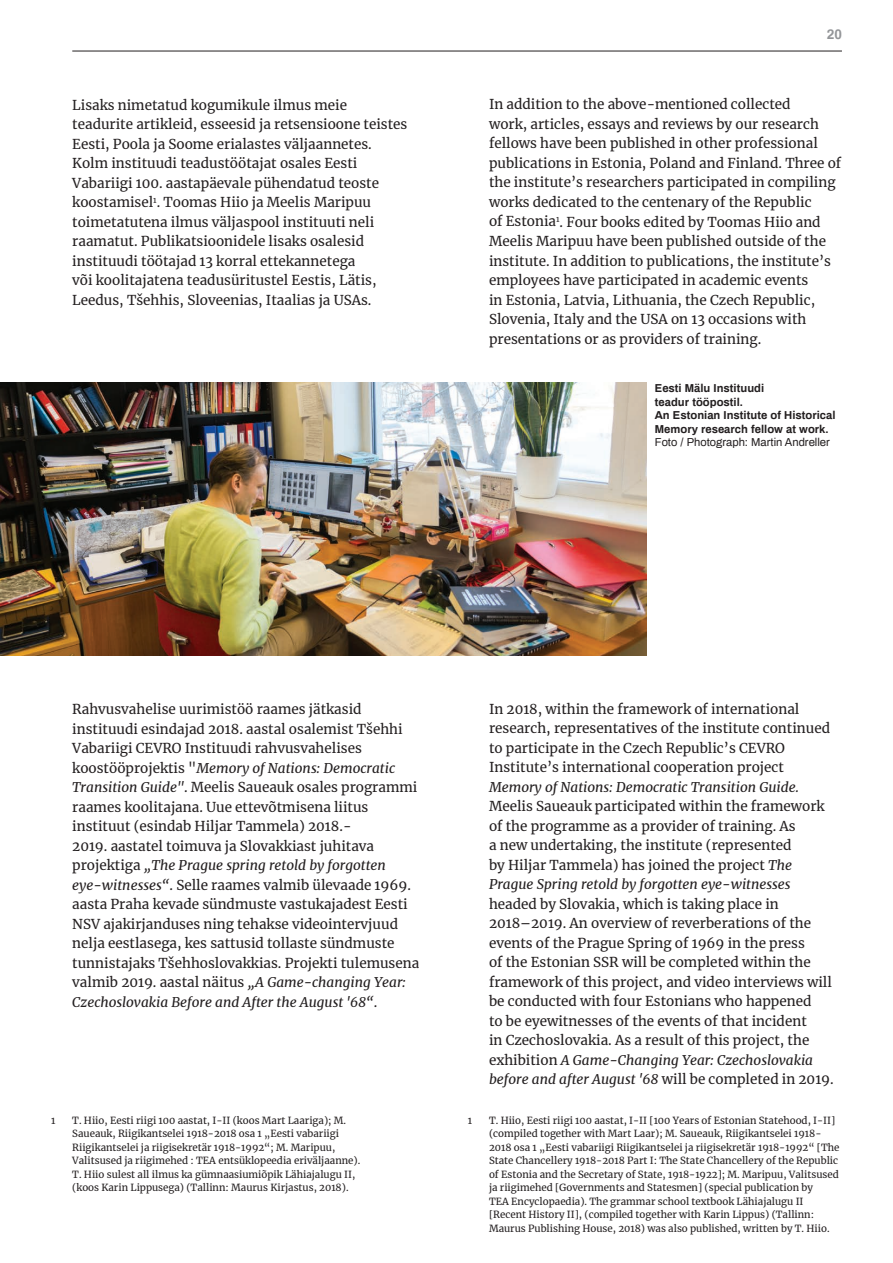
<style>
.page{position:relative;width:893px;height:1263px;background:#fff}
.page>*{position:absolute;margin:0;border:0;box-sizing:border-box;transform-origin:0 0}
.t1{font:13.5px/19.5px "Merriweather";color:#231f20}
.t2{font:italic 13.5px "Merriweather";color:#231f20}
.t3{font:700 13.5px "Archivo";color:#939598}
.t4{font:700 11.25px/13.5px "Archivo";color:#231f20}
.t5{font:11.25px "Archivo";color:#231f20}
.t6{font:9.75px/13.5px "Merriweather";color:#231f20}
.s1{font-style:italic}
</style>
<div class="page">
<hr style="left:72px;top:51px;width:770px;height:1px;background:#231f20">
<img style="left:0;top:383px;width:646px;height:273px">
<p class="t1" style="left:72px;top:94px;width:337px">Lisaks nimetatud kogumikule ilmus meie teadurite artikleid, esseesid ja retsensioone teistes Eesti, Poola ja Soome erialastes väljaannetes.<br>Kolm instituudi teadustöötajat osales Eesti Vabariigi 100. aastapäevale pühendatud teoste koostamisel<sup>1</sup>. Toomas Hiio ja Meelis Maripuu toimetatutena ilmus väljaspool instituuti neli raamatut. Publikatsioonidele lisaks osalesid instituudi töötajad 13 korral ettekannetega<br>või koolitajatena teadusüritustel Eestis, Lätis, Leedus, Tšehhis, Sloveenias, Itaalias ja USAs.</p>
<p class="t3" style="left:827px;top:25px;width:17px">20</p>
<p class="t1" style="left:489px;top:94px;width:354px">In addition to the above-mentioned collected<br>work, articles, essays and reviews by our research fellows have been published in other professional publications in Estonia, Poland and Finland. Three of the institute’s researchers participated in compiling works dedicated to the centenary of the Republic<br>of Estonia<sup>1</sup>. Four books edited by Toomas Hiio and Meelis Maripuu have been published outside of the institute. In addition to publications, the institute’s employees have participated in academic events<br>in Estonia, Latvia, Lithuania, the Czech Republic, Slovenia, Italy and the USA on 13 occasions with presentations or as providers of training.</p>
<p class="t4" style="left:655px;top:382px;width:182px">Eesti Mälu Instituudi<br>teadur tööpostil.<br>An Estonian Institute of Historical<br>Memory research fellow at work.</p>
<p class="t5" style="left:655px;top:435px;width:177px">Foto / Photograph: Martin Andreller</p>
<p class="t1" style="left:72px;top:699px;width:349px">Rahvusvahelise uurimistöö raames jätkasid instituudi esindajad 2018. aastal osalemist Tšehhi Vabariigi CEVRO Instituudi rahvusvahelises koostööprojektis "<span class="s1">Memory of Nations: Democratic Transition Guide"</span>. Meelis Saueauk osales programmi raames koolitajana. Uue ettevõtmisena liitus instituut (esindab Hiljar Tammela) 2018.-<br>2019. aastatel toimuva ja Slovakkiast juhitava projektiga <span class="s1">„The Prague spring retold by forgotten eye-witnesses“</span>. Selle raames valmib ülevaade 1969. aasta Praha kevade sündmuste vastukajadest Eesti NSV ajakirjanduses ning tehakse videointervjuud nelja eestlasega, kes sattusid tollaste sündmuste tunnistajaks Tšehhoslovakkias. Projekti tulemusena valmib 2019. aastal näitus <span class="s1">„A Game-changing Year:<br>Czechoslovakia Before and After the August '68“</span>.</p>
<p class="t1" style="left:489px;top:699px;width:343px">In 2018, within the framework of international research, representatives of the institute continued to participate in the Czech Republic’s CEVRO Institute’s international cooperation project</p>
<p class="t2" style="left:489px;top:778px;width:311px">Memory of Nations: Democratic Transition Guide.</p>
<p class="t1" style="left:489px;top:796px;width:337px">Meelis Saueauk participated within the framework of the programme as a provider of training. As<br>a new undertaking, the institute (represented<br>by Hiljar Tammela) has joined the project <span class="s1">The Prague Spring retold by forgotten eye-witnesses</span></p>
<p class="t1" style="left:489px;top:894px;width:346px">headed by Slovakia, which is taking place in 2018–2019. An overview of reverberations of the events of the Prague Spring of 1969 in the press<br>of the Estonian SSR will be completed within the framework of this project, and video interviews will be conducted with four Estonians who happened<br>to be eyewitnesses of the events of that incident<br>in Czechoslovakia. As a result of this project, the exhibition <span class="s1">A Game-Changing Year: Czechoslovakia before and after August '68</span> will be completed in 2019.</p>
<p class="t6" style="left:51px;top:1113px;width:6px">1</p>
<p class="t6" style="left:72px;top:1113px;width:290px">T. Hiio, Eesti riigi 100 aastat, I-II (koos Mart Laariga); M.<br>Saueauk, Riigikantselei 1918-2018 osa 1 „Eesti vabariigi Riigikantselei ja riigisekretär 1918-1992“; M. Maripuu, Valitsused ja riigimehed : TEA entsüklopeedia eriväljaanne).<br>T. Hiio sulest all ilmus ka gümnaasiumiõpik Lähiajalugu II, (koos Karin Lippusega) (Tallinn: Maurus Kirjastus, 2018).</p>
<p class="t6" style="left:468px;top:1113px;width:6px">1</p>
<p class="t6" style="left:489px;top:1113px;width:352px">T. Hiio, Eesti riigi 100 aastat, I-II [100 Years of Estonian Statehood, I-II] (compiled together with Mart Laar); M. Saueauk, Riigikantselei 1918- 2018 osa 1 „Eesti vabariigi Riigikantselei ja riigisekretär 1918-1992“ [The State Chancellery 1918-2018 Part I: The State Chancellery of the Republic of Estonia and the Secretary of State, 1918-1922]; M. Maripuu, Valitsused ja riigimehed [Governments and Statesmen] (special publication by<br>TEA Encyclopaedia). The grammar school textbook Lähiajalugu II [Recent History II], (compiled together with Karin Lippus) (Tallinn:<br>Maurus Publishing House, 2018) was also published, written by T. Hiio.</p>
</div>
